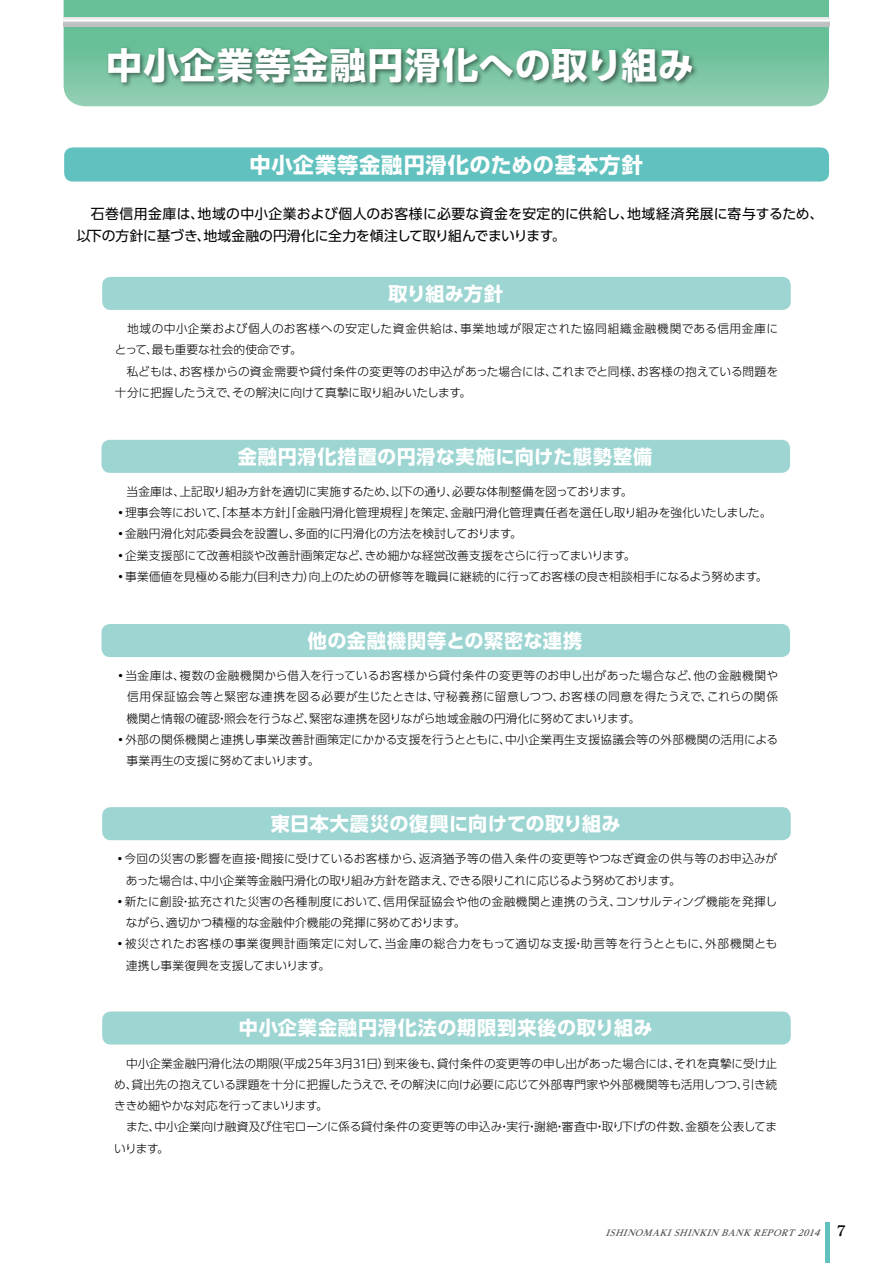
<style>
.page{position:relative;width:893px;height:1263px;background:#fff}
.page>*{position:absolute;margin:0;border:0;box-sizing:border-box;transform-origin:0 0}
.t1{font:700 36.15px "UD Shin Go Pro";letter-spacing:.025em;color:#fff}
.t2{font:700 21.3px "UD Shin Go Pro";letter-spacing:.035em;color:#fff}
.t3{font:700 19.2px "UD Shin Go Pro";letter-spacing:.03em;color:#fff}
.t4{font:13.8px/21.3px "UD Shin Go Pro";letter-spacing:.01em;color:#000}
.t5{font:300 11.7px/21.3px "UD Shin Go Pro";letter-spacing:.005em;color:#000}
.t6{font:italic 700 expanded 8.55px "UD Reimin Pro";color:#595757}
.s1{font-style:normal;font-size:13.8px;color:#000}
</style>
<div class="page">
<hr style="left:825px;top:1222px;width:4px;height:41px;background:#61c1be">
<svg style="left:64px;top:0;width:765px;height:106px;background:#77c4a1"></svg>
<svg style="left:64px;top:18px;width:765px;height:8px"></svg>
<div style="left:102px;top:277px;width:689px;height:33px;background:#9dd5d2;border-radius:9px"></div>
<div style="left:102px;top:440px;width:688px;height:33px;background:#9dd5d2;border-radius:9px"></div>
<div style="left:102px;top:624px;width:688px;height:33px;background:#9dd5d2;border-radius:9px"></div>
<div style="left:102px;top:807px;width:689px;height:33px;background:#9dd5d2;border-radius:9px"></div>
<div style="left:102px;top:1011px;width:689px;height:33px;background:#9dd5d2;border-radius:9px"></div>
<div style="left:64px;top:147px;width:765px;height:35px;background:#61c1be;border-radius:9px"></div>
<div style="left:106px;top:45px;width:593px;height:44px;background:#000;opacity:.5"></div>
<h1 class="t1" style="left:106px;top:35px;width:589px">中小企業等金融円滑化への取り組み</h1>
<h2 class="t2" style="left:249px;top:147px;width:395px">中小企業等金融円滑化のための基本方針</h2>
<p class="t4" style="left:77px;top:203px;width:748px">　石巻信用金庫は、地域の中小企業および個人のお客様に必要な資金を安定的に供給し、地域経済発展に寄与するため、以下の方針に基づき、地域金融の円滑化に全力を傾注して取り組んでまいります。</p>
<h3 class="t3" style="left:388px;top:278px;width:116px">取り組み方針</h3>
<p class="t5" style="left:115px;top:317px;width:665px">　地域の中小企業および個人のお客様への安定した資金供給は、事業地域が限定された協同組織金融機関である信用金庫にとって、最も重要な社会的使命です。<br>　私どもは、お客様からの資金需要や貸付条件の変更等のお申込があった場合には、これまでと同様、お客様の抱えている問題を十分に把握したうえで、その解決に向けて真摯に取り組みいたします。</p>
<h3 class="t3" style="left:238px;top:441px;width:416px">金融円滑化措置の円滑な実施に向けた態勢整備</h3>
<p class="t5" style="left:115px;top:480px;width:658px">　当金庫は、上記取り組み方針を適切に実施するため、以下の通り、必要な体制整備を図っております。<br>・理事会等において、「本基本方針」「金融円滑化管理規程」を策定、金融円滑化管理責任者を選任し取り組みを強化いたしました。・金融円滑化対応委員会を設置し、多面的に円滑化の方法を検討しております。<br>・企業支援部にて改善相談や改善計画策定など、きめ細かな経営改善支援をさらに行ってまいります。<br>・事業価値を見極める能力（目利き力）向上のための研修等を職員に継続的に行ってお客様の良き相談相手になるよう努めます。</p>
<h3 class="t3" style="left:308px;top:625px;width:276px">他の金融機関等との緊密な連携</h3>
<p class="t5" style="left:115px;top:665px;width:665px">・当金庫は、複数の金融機関から借入を行っているお客様から貸付条件の変更等のお申し出があった場合など、他の金融機関や　信用保証協会等と緊密な連携を図る必要が生じたときは、守秘義務に留意しつつ、お客様の同意を得たうえで、これらの関係　機関と情報の確認・照会を行うなど、緊密な連携を図りながら地域金融の円滑化に努めてまいります。<br>・外部の関係機関と連携し事業改善計画策定にかかる支援を行うとともに、中小企業再生支援協議会等の外部機関の活用による　事業再生の支援に努めてまいります。</p>
<h3 class="t3" style="left:271px;top:808px;width:351px">東日本大震災の復興に向けての取り組み</h3>
<p class="t5" style="left:114px;top:848px;width:665px">・今回の災害の影響を直接・間接に受けているお客様から、返済猶予等の借入条件の変更等やつなぎ資金の供与等のお申込みが　あった場合は、中小企業等金融円滑化の取り組み方針を踏まえ、できる限りこれに応じるよう努めております。<br>・新たに創設・拡充された災害の各種制度において、信用保証協会や他の金融機関と連携のうえ、コンサルティング機能を発揮し　ながら、適切かつ積極的な金融仲介機能の発揮に努めております。<br>・被災されたお客様の事業復興計画策定に対して、当金庫の総合力をもって適切な支援・助言等を行うとともに、外部機関とも　連携し事業復興を支援してまいります。</p>
<h3 class="t3" style="left:239px;top:1012px;width:415px">中小企業金融円滑化法の期限到来後の取り組み</h3>
<p class="t5" style="left:114px;top:1052px;width:665px">　中小企業金融円滑化法の期限（平成25年3月31日）到来後も、貸付条件の変更等の申し出があった場合には、それを真摯に受け止め、貸出先の抱えている課題を十分に把握したうえで、その解決に向け必要に応じて外部専門家や外部機関等も活用しつつ、引き続ききめ細やかな対応を行ってまいります。<br>　また、中小企業向け融資及び住宅ローンに係る貸付条件の変更等の申込み・実行・謝絶・審査中・取り下げの件数、金額を公表してまいります。</p>
<p class="t6" style="left:606px;top:1225px;width:241px">ISHINOMAKISHINKINBANKREPORT2014 <span class="s1">7</span></p>
</div>
